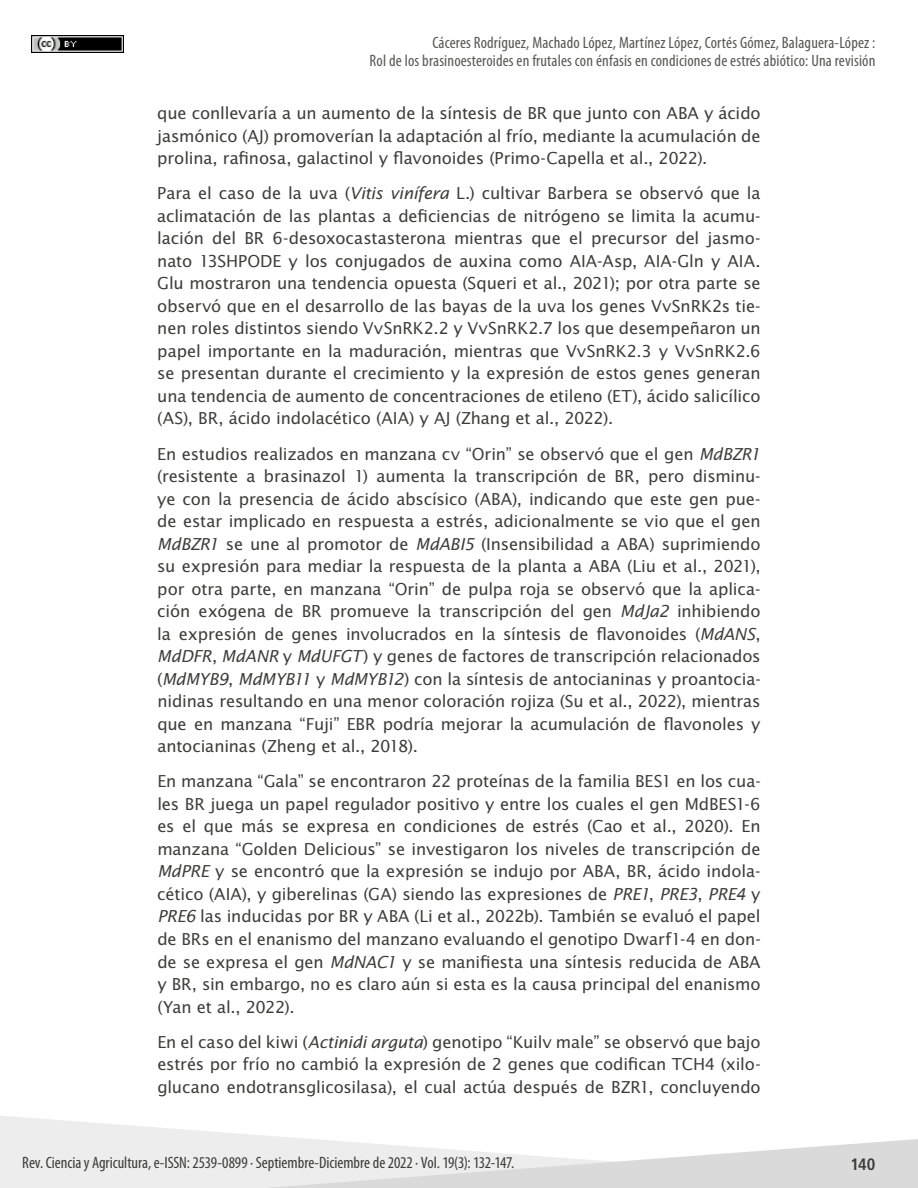
<style>
.page{position:relative;width:918px;height:1188px;background:#fff}
.page>*{position:absolute;margin:0;border:0;box-sizing:border-box;transform-origin:0 0}
.t1{font:16.5px/22.5px "Lucida Sans Std";letter-spacing:-.01em;color:#3c3c3b;text-align:justify}
.t2{font:condensed 16.5px/18px "Myriad Pro";letter-spacing:.01em;color:#575756;text-align:right}
.t3{font:condensed 16.5px "Myriad Pro";letter-spacing:-.005em;color:#3c3c3b}
.t4{font:700 condensed 16.5px "Frutiger LT Std";color:#3c3c3b}
.s1{font-style:italic}
</style>
<div class="page">
<img style="left:31px;top:36px;width:92px;height:17px">
<svg style="left:0;top:1116px;width:305px;height:72px;fill:#ededed"></svg>
<svg style="left:269px;top:1139px;width:649px;height:49px"></svg>
<p class="t2" style="left:370px;top:33px;width:507px">Cáceres Rodríguez, Machado López, Martínez López, Cortés Gómez, Balaguera-López :<br>Rol de los brasinoesteroides en frutales con énfasis en condiciones de estrés abiótico: Una revisión</p>
<p class="t1" style="left:157px;top:102px;width:605px">que conllevaría a un aumento de la síntesis de BR que junto con ABA y ácido jasmónico (AJ) promoverían la adaptación al frío, mediante la acumulación de prolina, rafinosa, galactinol y flavonoides (Primo-Capella et al., 2022).</p>
<p class="t1" style="left:157px;top:182px;width:605px">Para el caso de la uva (<span class="s1">Vitis vinífera</span> L.) cultivar Barbera se observó que la aclimatación de las plantas a deficiencias de nitrógeno se limita la acumu&shy;lación del BR 6-desoxocastasterona mientras que el precursor del jasmo&shy;nato 13SHPODE y los conjugados de auxina como AIA-Asp, AIA-Gln y AIA.<br>Glu mostraron una tendencia opuesta (Squeri et al., 2021); por otra parte se observó que en el desarrollo de las bayas de la uva los genes VvSnRK2s tie&shy;nen roles distintos siendo VvSnRK2.2 y VvSnRK2.7 los que desempeñaron un papel importante en la maduración, mientras que VvSnRK2.3 y VvSnRK2.6 se presentan durante el crecimiento y la expresión de estos genes generan una tendencia de aumento de concentraciones de etileno (ET), ácido salicílico (AS), BR, ácido indolacético (AIA) y AJ (Zhang et al., 2022).</p>
<p class="t1" style="left:157px;top:443px;width:605px">En estudios realizados en manzana cv “Orin” se observó que el gen <span class="s1">MdBZR1 </span>(resistente a brasinazol 1) aumenta la transcripción de BR, pero disminu&shy;ye con la presencia de ácido abscísico (ABA), indicando que este gen pue&shy;de estar implicado en respuesta a estrés, adicionalmente se vio que el gen <span class="s1">MdBZR1</span> se une al promotor de <span class="s1">MdABI5</span> (Insensibilidad a ABA) suprimiendo su expresión para mediar la respuesta de la planta a ABA (Liu et al., 2021), por otra parte, en manzana “Orin” de pulpa roja se observó que la aplica&shy;ción exógena de BR promueve la transcripción del gen <span class="s1">MdJa2</span> inhibiendo la expresión de genes involucrados en la síntesis de flavonoides (<span class="s1">MdANS</span>, <span class="s1">MdDFR</span>, <span class="s1">MdANR</span> y <span class="s1">MdUFGT</span>) y genes de factores de transcripción relacionados (<span class="s1">MdMYB9</span>, <span class="s1">MdMYB11</span> y <span class="s1">MdMYB12</span>) con la síntesis de antocianinas y proantocia&shy;nidinas resultando en una menor coloración rojiza (Su et al., 2022), mientras que en manzana “Fuji” EBR podría mejorar la acumulación de flavonoles y antocianinas (Zheng et al., 2018).</p>
<p class="t1" style="left:157px;top:771px;width:605px">En manzana “Gala” se encontraron 22 proteínas de la familia BES1 en los cua&shy;les BR juega un papel regulador positivo y entre los cuales el gen MdBES1-6 es el que más se expresa en condiciones de estrés (Cao et al., 2020). En manzana “Golden Delicious” se investigaron los niveles de transcripción de <span class="s1">MdPRE</span> y se encontró que la expresión se indujo por ABA, BR, ácido indola&shy;cético (AIA), y giberelinas (GA) siendo las expresiones de <span class="s1">PRE1</span>, <span class="s1">PRE3</span>, <span class="s1">PRE4</span> y <span class="s1">PRE6</span> las inducidas por BR y ABA (Li et al., 2022b). También se evaluó el papel de BRs en el enanismo del manzano evaluando el genotipo Dwarf1-4 en don&shy;de se expresa el gen <span class="s1">MdNAC1</span> y se manifiesta una síntesis reducida de ABA y BR, sin embargo, no es claro aún si esta es la causa principal del enanismo (Yan et al., 2022).</p>
<p class="t1" style="left:157px;top:1031px;width:605px">En el caso del kiwi (<span class="s1">Actinidi arguta</span>) genotipo “Kuilv male” se observó que bajo estrés por frío no cambió la expresión de 2 genes que codifican TCH4 (xilo&shy;glucano endotransglicosilasa), el cual actúa después de BZR1, concluyendo</p>
<p class="t3" style="left:22px;top:1153px;width:494px">Rev. Ciencia y Agricultura, e-ISSN: 2539-0899 ∙ Septiembre-Diciembre de 2022 ∙ Vol. 19(3): 132-147.</p>
<p class="t4" style="left:850px;top:1154px;width:27px">140</p>
</div>
